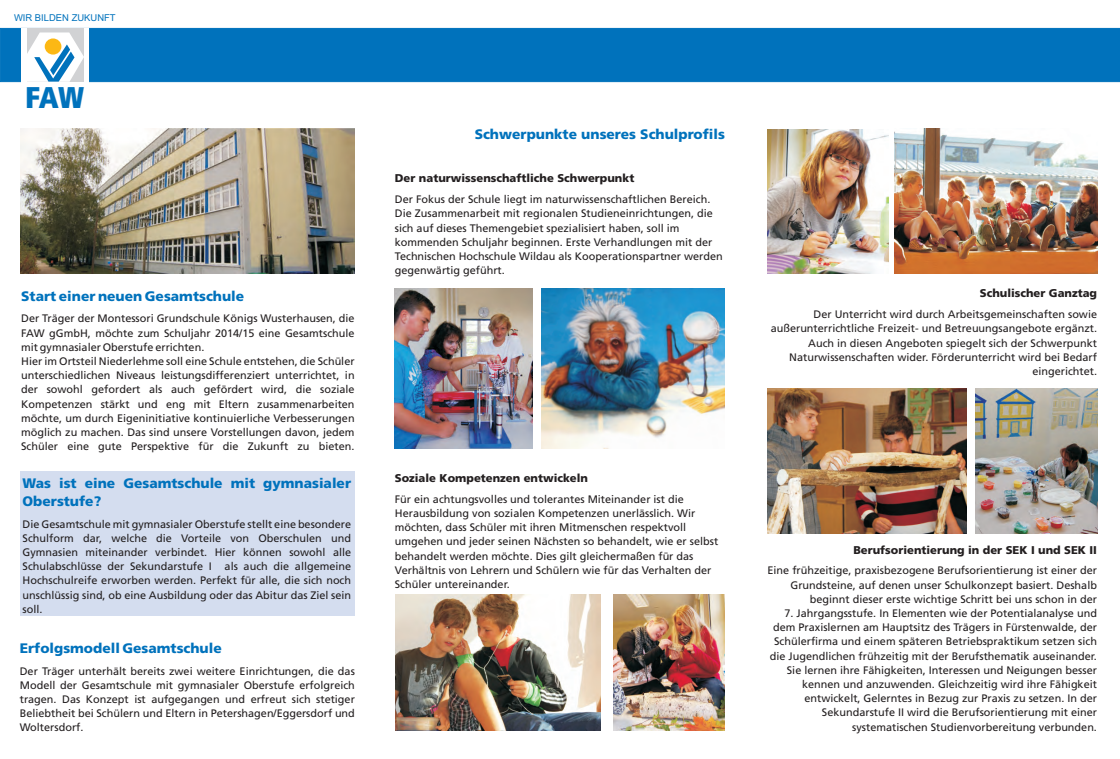
<style>
.page{position:relative;width:1120px;height:759px;background:#fff}
.page>*{position:absolute;margin:0;border:0;box-sizing:border-box;transform-origin:0 0}
.t1{font:900 condensed 29.88px "Frutiger";color:#0072bc}
.t2{font:900 13.75px/18.2px "Frutiger";color:#0072bc}
.t3{font:900 11.25px "Frutiger";color:#231f20}
.t4{font:10.88px/14.1px "Frutiger";color:#231f20}
.t5{font:9.38px "Arial";color:#0072bc}
</style>
<div class="page">
<div style="left:20px;top:471px;width:334px;height:144px;background:#d4ddef"></div>
<div style="left:0;top:28px;width:1120px;height:54px;background:#0072bc"></div>
<div style="left:22px;top:28px;width:67px;height:55px;background:#fff"></div>
<div style="left:27px;top:28px;width:57px;height:54px;background:#d1d2d4"></div>
<svg style="left:27px;top:32px;width:57px;height:50px"></svg>
<div style="left:45px;top:38px;width:16px;height:17px;background:#fcb814;border-radius:50%"></div>
<img style="left:21px;top:129px;width:333px;height:145px">
<img style="left:541px;top:289px;width:183px;height:159px">
<img style="left:395px;top:288px;width:138px;height:160px">
<img style="left:894px;top:129px;width:203px;height:145px">
<img style="left:768px;top:388px;width:199px;height:145px">
<img style="left:767px;top:129px;width:121px;height:145px">
<img style="left:613px;top:594px;width:111px;height:136px">
<img style="left:395px;top:594px;width:205px;height:136px">
<img style="left:975px;top:388px;width:122px;height:145px">
<p class="t5" style="left:14px;top:14px;width:103px">WIR BILDEN ZUKUNFT</p>
<h1 class="t1" style="left:25px;top:86px;width:61px">FAW</h1>
<p class="t2" style="left:21px;top:288px;width:224px">Start einer neuen Gesamtschule</p>
<p class="t4" style="left:21px;top:312px;width:335px">Der Träger der Montessori Grundschule Königs Wusterhausen, die FAW gGmbH, möchte zum Schuljahr 2014/15 eine Gesamtschule mit gymnasialer Oberstufe errichten.<br>Hier im Ortsteil Niederlehme soll eine Schule entstehen, die Schüler unterschiedlichen Niveaus leistungsdifferenziert unterrichtet, in der sowohl gefordert als auch gefördert wird, die soziale Kompetenzen stärkt und eng mit Eltern zusammenarbeiten möchte, um durch Eigeninitiative kontinuierliche Verbesserungen möglich zu machen. Das sind unsere Vorstellungen davon, jedem Schüler eine gute Perspektive für die Zukunft zu bieten.</p>
<p class="t2" style="left:23px;top:475px;width:330px">Was ist eine Gesamtschule mit gymnasialer<br>Oberstufe?</p>
<p class="t4" style="left:23px;top:517px;width:330px;text-align:justify">Die Gesamtschule mit gymnasialer Oberstufe stellt eine besondere Schulform dar, welche die Vorteile von Oberschulen und Gymnasien miteinander verbindet. Hier können sowohl alle Schulabschlüsse der Sekundarstufe I als auch die allgemeine Hochschulreife erworben werden. Perfekt für alle, die sich noch unschlüssig sind, ob eine Ausbildung oder das Abitur das Ziel sein soll.</p>
<p class="t2" style="left:20px;top:640px;width:203px">Erfolgsmodell Gesamtschule</p>
<p class="t4" style="left:20px;top:664px;width:337px;text-align:justify">Der Träger unterhält bereits zwei weitere Einrichtungen, die das Modell der Gesamtschule mit gymnasialer Oberstufe erfolgreich tragen. Das Konzept ist aufgegangen und erfreut sich stetiger Beliebtheit bei Schülern und Eltern in Petershagen/Eggersdorf und Woltersdorf.</p>
<p class="t2" style="left:475px;top:127px;width:252px">Schwerpunkte unseres Schulprofils</p>
<p class="t3" style="left:395px;top:174px;width:241px">Der naturwissenschaftliche Schwerpunkt</p>
<p class="t4" style="left:395px;top:193px;width:329px">Der Fokus der Schule liegt im naturwissenschaftlichen Bereich.<br>Die Zusammenarbeit mit regionalen Studieneinrichtungen, die sich auf dieses Themengebiet spezialisiert haben, soll im kommenden Schuljahr beginnen. Erste Verhandlungen mit der Technischen Hochschule Wildau als Kooperationspartner werden gegenwärtig geführt.</p>
<p class="t3" style="left:395px;top:473px;width:195px">Soziale Kompetenzen entwickeln</p>
<p class="t4" style="left:395px;top:493px;width:325px">Für ein achtungsvolles und tolerantes Miteinander ist die Herausbildung von sozialen Kompetenzen unerlässlich. Wir möchten, dass Schüler mit ihren Mitmenschen respektvoll umgehen und jeder seinen Nächsten so behandelt, wie er selbst behandelt werden möchte. Dies gilt gleichermaßen für das Verhältnis von Lehrern und Schülern wie für das Verhalten der Schüler untereinander.</p>
<p class="t3" style="left:980px;top:289px;width:119px">Schulischer Ganztag</p>
<p class="t4" style="left:770px;top:308px;width:328px;text-align:right">Der Unterricht wird durch Arbeitsgemeinschaften sowie außerunterrichtliche Freizeit- und Betreuungsangebote ergänzt.<br>Auch in diesen Angeboten spiegelt sich der Schwerpunkt Naturwissenschaften wider. Förderunterricht wird bei Bedarf eingerichtet.</p>
<p class="t3" style="left:853px;top:545px;width:245px">Berufsorientierung in der SEK I und SEK II</p>
<p class="t4" style="left:767px;top:564px;width:331px;text-align:right">Eine frühzeitige, praxisbezogene Berufsorientierung ist einer der<br>Grundsteine, auf denen unser Schulkonzept basiert. Deshalb beginnt dieser erste wichtige Schritt bei uns schon in der</p>
<p class="t4" style="left:770px;top:607px;width:329px;text-align:right">7. Jahrgangsstufe. In Elementen wie der Potentialanalyse und dem Praxislernen am Hauptsitz des Trägers in Fürstenwalde, der Schülerfirma und einem späteren Betriebspraktikum setzen sich die Jugendlichen frühzeitig mit der Berufsthematik auseinander.<br>Sie lernen ihre Fähigkeiten, Interessen und Neigungen besser kennen und anzuwenden. Gleichzeitig wird ihre Fähigkeit entwickelt, Gelerntes in Bezug zur Praxis zu setzen. In der Sekundarstufe II wird die Berufsorientierung mit einer systematischen Studienvorbereitung verbunden.</p>
</div>
